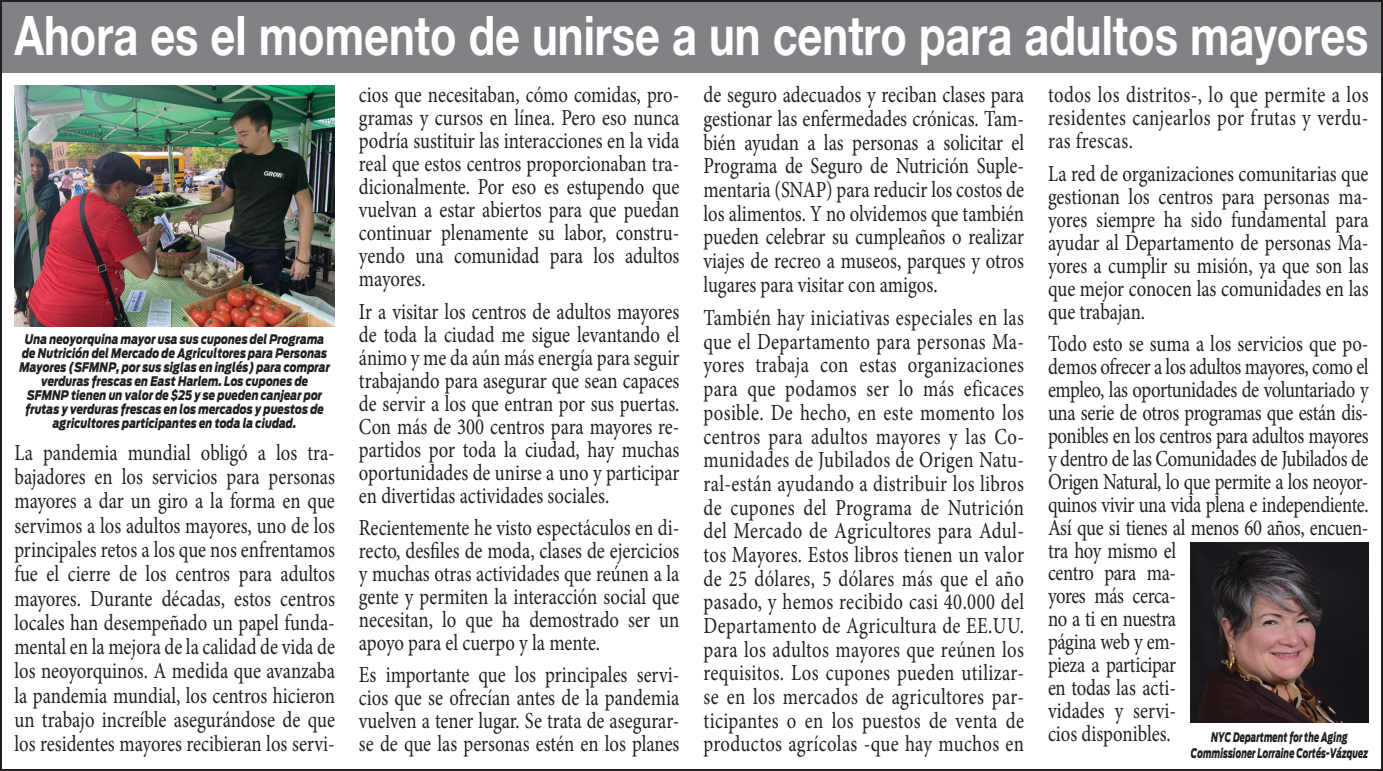
<style>
.page{position:relative;width:1383px;height:771px;background:#fff}
.page>*{position:absolute;margin:0;border:0;box-sizing:border-box;transform-origin:0 0}
.t1{font:700 54.6px "Helvetica Neue LT Pro";color:#fff;scale:.79 1}
.t2{font:23px/23px "Minion Pro";letter-spacing:-.01em;color:#231f20;text-align:justify;scale:.81 1}
.t3{font:italic 900 13.2px/14px "Antenna";color:#231f20;text-align:center;scale:.8 1}
.t4{font:italic 900 13.2px "Antenna";color:#231f20;scale:.65 1}
</style>
<div class="page">
<div style="left:0;top:0;width:1382px;height:73px;background:#808285"></div>
<img style="left:1190px;top:542px;width:178px;height:180px">
<img style="left:14px;top:86px;width:321px;height:240px">
<p class="t1" style="left:14px;top:2px;width:1715px">Ahora es el momento de unirse a un centro para adultos mayores</p>
<p class="t3" style="left:19px;top:332px;width:390px">Una neoyorquina mayor usa sus cupones del Programa de Nutrición del Mercado de Agricultores para Personas Mayores (SFMNP, por sus siglas en inglés) para comprar verduras frescas en East Harlem. Los cupones de SFMNP tienen un valor de $25 y se pueden canjear por frutas y verduras frescas en los mercados y puestos de agricultores participantes en toda la ciudad.</p>
<p class="t2" style="left:14px;top:440px;width:397px;line-height:24.2px">La pandemia mundial obligó a los tra&shy;bajadores en los servicios para personas mayores a dar un giro a la forma en que servimos a los adultos mayores, uno de los principales retos a los que nos enfrentamos fue el cierre de los centros para adultos mayores. Durante décadas, estos centros locales han desempeñado un papel funda&shy;mental en la mejora de la calidad de vida de los neoyorquinos. A medida que avanzaba la pandemia mundial, los centros hicieron un trabajo increíble asegurándose de que los residentes mayores recibieran los servi-</p>
<p class="t2" style="left:359px;top:84px;width:397px">cios que necesitaban, cómo comidas, pro&shy;gramas y cursos en línea. Pero eso nunca podría sustituir las interacciones en la vida real que estos centros proporcionaban tra&shy;dicionalmente. Por eso es estupendo que vuelvan a estar abiertos para que puedan continuar plenamente su labor, constru&shy;yendo una comunidad para los adultos mayores.</p>
<p class="t2" style="left:359px;top:300px;width:397px">Ir a visitar los centros de adultos mayores de toda la ciudad me sigue levantando el ánimo y me da aún más energía para seguir trabajando para asegurar que sean capaces de servir a los que entran por sus puertas.<br>Con más de 300 centros para mayores re&shy;partidos por toda la ciudad, hay muchas oportunidades de unirse a uno y participar en divertidas actividades sociales.</p>
<p class="t2" style="left:359px;top:516px;width:397px">Recientemente he visto espectáculos en di&shy;recto, desfiles de moda, clases de ejercicios y muchas otras actividades que reúnen a la gente y permiten la interacción social que necesitan, lo que ha demostrado ser un apoyo para el cuerpo y la mente.</p>
<p class="t2" style="left:359px;top:663px;width:397px">Es importante que los principales servi&shy;cios que se ofrecían antes de la pandemia vuelven a tener lugar. Se trata de asegurar&shy;se de que las personas estén en los planes</p>
<p class="t2" style="left:703px;top:83px;width:397px;line-height:23.6px">de seguro adecuados y reciban clases para gestionar las enfermedades crónicas. Tam&shy;bién ayudan a las personas a solicitar el Programa de Seguro de Nutrición Suple&shy;mentaria (SNAP) para reducir los costos de los alimentos. Y no olvidemos que también pueden celebrar su cumpleaños o realizar viajes de recreo a museos, parques y otros lugares para visitar con amigos.</p>
<p class="t2" style="left:703px;top:306px;width:397px;line-height:23.6px">También hay iniciativas especiales en las que el Departamento para personas Ma&shy;yores trabaja con estas organizaciones para que podamos ser lo más eficaces posible. De hecho, en este momento los centros para adultos mayores y las Co&shy;munidades de Jubilados de Origen Natu&shy;ral-están ayudando a distribuir los libros de cupones del Programa de Nutrición del Mercado de Agricultores para Adul&shy;tos Mayores. Estos libros tienen un valor de 25 dólares, 5 dólares más que el año pasado, y hemos recibido casi 40.000 del Departamento de Agricultura de EE.UU. para los adultos mayores que reúnen los requisitos. Los cupones pueden utilizar&shy;se en los mercados de agricultores par&shy;ticipantes o en los puestos de venta de productos agrícolas -que hay muchos en</p>
<p class="t2" style="left:1048px;top:84px;width:397px">todos los distritos-, lo que permite a los residentes canjearlos por frutas y verdu&shy;ras frescas.</p>
<p class="t2" style="left:1048px;top:162px;width:397px">La red de organizaciones comunitarias que gestionan los centros para personas ma&shy;yores siempre ha sido fundamental para ayudar al Departamento de personas Ma&shy;yores a cumplir su misión, ya que son las que mejor conocen las comunidades en las que trabajan.</p>
<p class="t2" style="left:1048px;top:332px;width:397px;text-align:left">Todo esto se suma a los servicios que po&shy;demos ofrecer a los adultos mayores, como el empleo, las oportunidades de voluntariado y una serie de otros programas que están dis&shy;ponibles en los centros para adultos mayores y dentro de las Comunidades de Jubilados de<br>Origen Natural, lo que permite a los neoyor&shy;quinos vivir una vida plena e independiente.<br>Así que si tienes al menos 60 años, encuen&shy;tra hoy mismo el<br>centro para ma-<br>yores más cerca-<br>no a ti en nuestra<br>página web y em-<br>pieza a participar<br>en todas las acti-<br>vidades y servi-<br>cios disponibles.</p>
<p class="t4" style="left:1211px;top:728px;width:212px">NYC Department for the Aging</p>
<p class="t4" style="left:1190px;top:744px;width:274px">Commissioner Lorraine Cortés-Vázquez</p>
</div>
